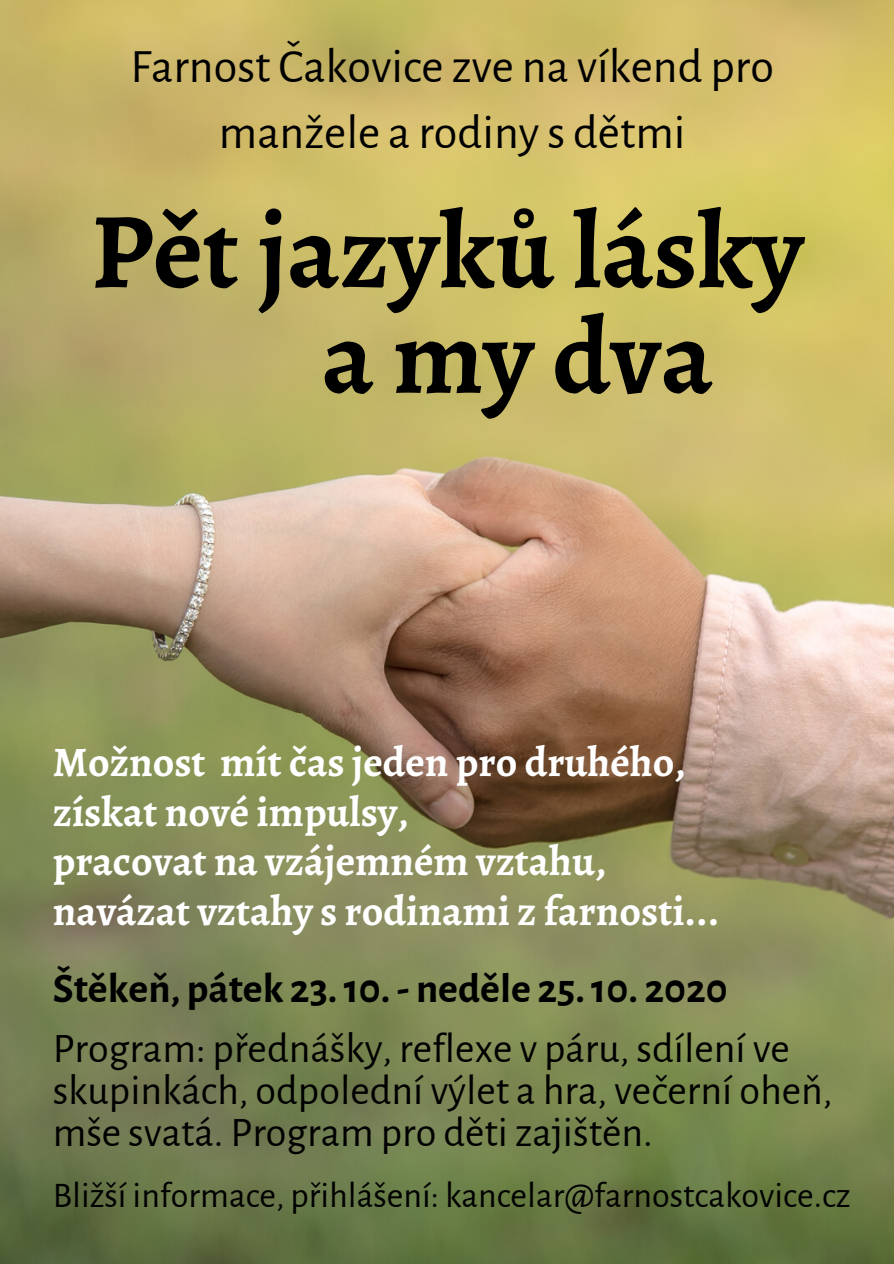
<style>
.page{position:relative;width:894px;height:1264px;background:#fff}
.page>*{position:absolute;margin:0;border:0;box-sizing:border-box;transform-origin:0 0}
.t1{font:700 108.15px/105.6px "Alegreya";color:#000}
.t2{font:48px/66.4px "Alegreya Sans";color:#000;text-align:center}
.t3{font:42px/41.7px "Alegreya Sans";color:#000}
.t4{font:700 42px/49.5px "Alegreya";color:#fff}
.t5{font:700 42px "Alegreya Sans";color:#000}
.t6{font:36px "Alegreya Sans";color:#000}
</style>
<div class="page">
<img style="left:0;top:0;width:893px;height:1263px">
<p class="t2" style="left:130px;top:34px;width:645px">Farnost Čakovice zve na víkend pro manžele a rodiny s dětmi</p>
<h1 class="t1" style="left:322px;top:198px;width:483px;text-indent:-231px">Pět jazyků lásky a my dva</h1>
<p class="t4" style="left:53px;top:737px;width:668px">Možnost mít čas jeden pro druhého, získat nové impulsy,<br>pracovat na vzájemném vztahu, navázat vztahy s rodinami z farnosti...</p>
<p class="t5" style="left:53px;top:963px;width:676px">Štěkeň, pátek 23.10.- neděle 25.10. 2020</p>
<p class="t3" style="left:53px;top:1028px;width:781px">Program: přednášky, reflexe v páru, sdílení ve skupinkách, odpolední výlet a hra, večerní oheň, mše svatá. Program pro děti zajištěn.</p>
<p class="t6" style="left:53px;top:1174px;width:799px">Bližší informace, přihlášení: kancelar@farnostcakovice.cz</p>
</div>
